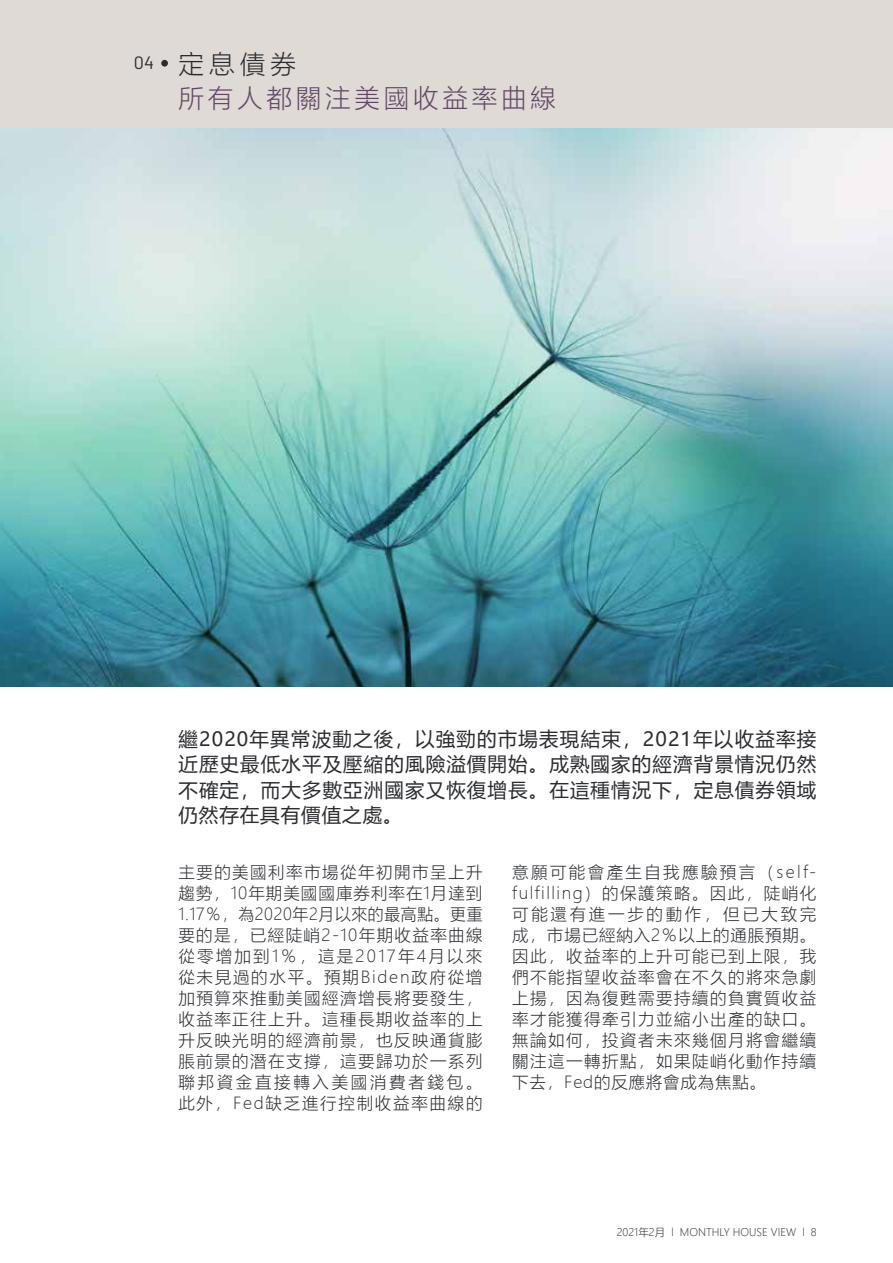
<style>
.page{position:relative;width:893px;height:1263px;background:#fff}
.page>*{position:absolute;margin:0;border:0;box-sizing:border-box;transform-origin:0 0}
.t1{font:300 25.5px/34.2px "Microsoft Ya Hei";letter-spacing:.15em;color:#624865}
.t2{font:19.5px/25.5px "Microsoft Ya Hei";letter-spacing:.055em;color:#2a2c30;text-align:justify}
.t3{font:300 16.5px/21px "Microsoft Ya Hei";letter-spacing:.09em;color:#2a2c30;text-align:justify}
.t4{font:300 10.5px "Microsoft Ya Hei";color:#2a2c30}
.s1{font-family:"Barlow";font-weight:400;font-size:18px;color:#2a2c30}
.s2{color:#2a2c30}
</style>
<div class="page">
<img style="left:0;top:128px;width:893px;height:559px">
<div style="left:0;top:0;width:893px;height:128px;background:#dfdad5"></div>
<div style="left:161px;top:60px;width:7px;height:7px;background:#2a2c30;border-radius:50%"></div>
<h1 class="t1" style="left:179px;top:46px;width:379px;text-indent:-45px"><span class="s1">04</span> <span class="s2">定息債券<br></span>所有人都關注美國收益率曲線</h1>
<p class="t2" style="left:178px;top:725px;width:639px">繼2020年異常波動之後，以強勁的市場表現結束，2021年以收益率接近歷史最低水平及壓縮的風險溢價開始。成熟國家的經濟背景情況仍然不確定，而大多數亞洲國家又恢復增長。在這種情況下，定息債券領域仍然存在具有價值之處。</p>
<p class="t3" style="left:178px;top:861px;width:306px">主要的美國利率市場從年初開市呈上升趨勢，10年期美國國庫券利率在1月達到1.17％，為2020年2月以來的最高點。更重要的是，已經陡峭2-10年期收益率曲線從零增加到1％，這是2017年4月以來從未見過的水平。預期Biden政府從增加預算來推動美國經濟增長將要發生，收益率正往上升。這種長期收益率的上升反映光明的經濟前景，也反映通貨膨脹前景的潛在支撐，這要歸功於一系列聯邦資金直接轉入美國消費者錢包。此外，Fed缺乏進行控制收益率曲線的</p>
<p class="t3" style="left:512px;top:861px;width:306px">意願可能會產生自我應驗預言（self&shy;fulfilling）的保護策略。因此，陡峭化可能還有進一步的動作，但已大致完成，市場已經納入2％以上的通脹預期。因此，收益率的上升可能已到上限，我們不能指望收益率會在不久的將來急劇上揚，因為復甦需要持續的負實質收益率才能獲得牽引力並縮小出產的缺口。無論如何，投資者未來幾個月將會繼續關注這一轉折點，如果陡峭化動作持續下去，Fed的反應將會成為焦點。</p>
<p class="t4" style="left:617px;top:1225px;width:202px">2021年2月 l MONTHLY HOUSE VIEW l 8</p>
</div>
